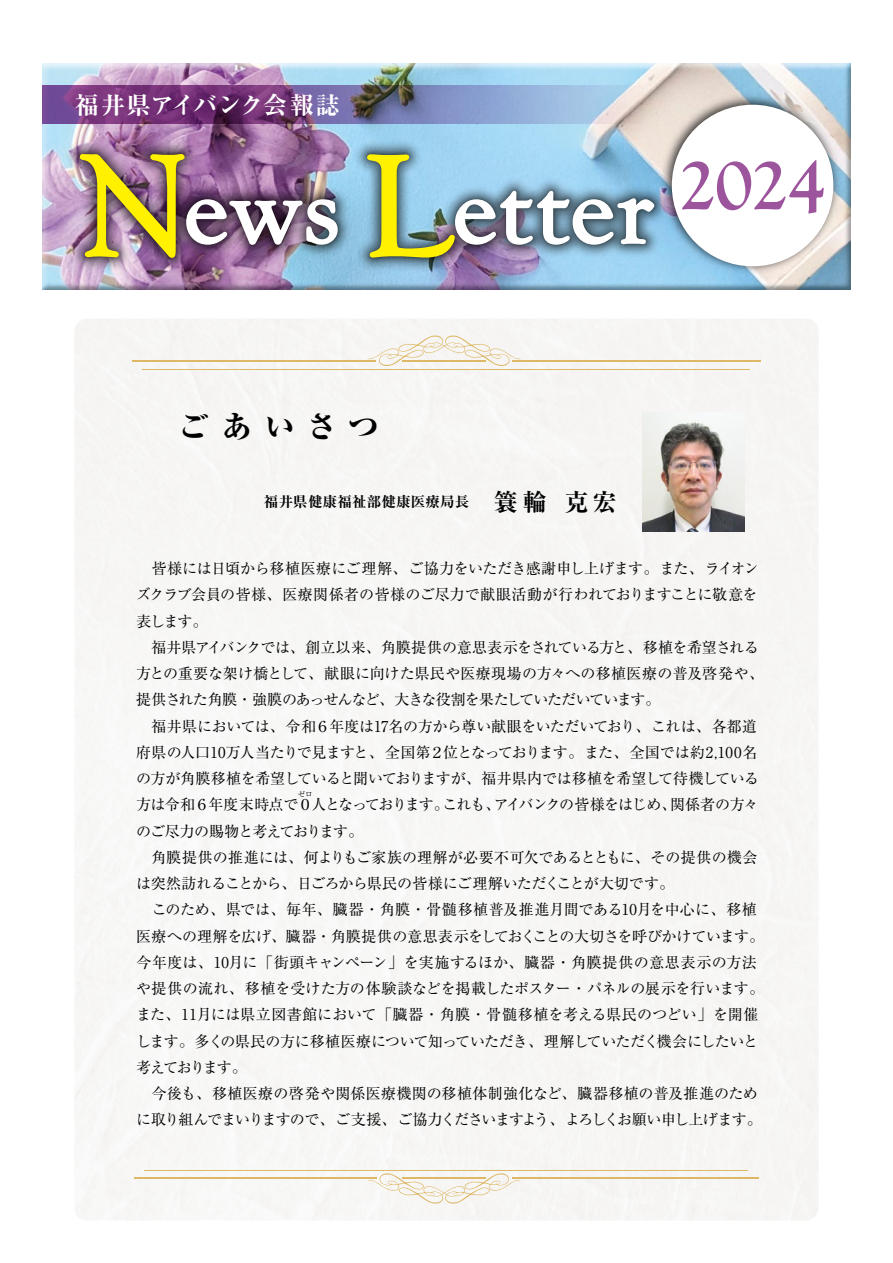
<style>
.page{position:relative;width:893px;height:1263px;background:#fff}
.page>*{position:absolute;margin:0;border:0;box-sizing:border-box;transform-origin:0 0}
.t1{font:100.35px "Goudy Old Style T";letter-spacing:.03em;color:#fff;scale:1.06 1}
.t2{font:800 30px "Ryumin Pro";letter-spacing:.415em;color:#000}
.t3{font:700 expanded 24px "Ryumin Pro";color:#fff}
.t4{font:15px/26.2px "Ryumin Pro";letter-spacing:-.02em;color:#000}
.t5{font:700 expanded 14.4px "Ryumin Pro";letter-spacing:.02em;color:#000}
.t6{font:7.5px "Ryumin Pro";color:#000}
.s1{font-size:148.05px;color:#fff100}
.s2{font-size:24px}
</style>
<div class="page">
<img style="left:42px;top:63px;width:808px;height:226px">
<div style="left:75px;top:319px;width:743px;height:901px;background:#f7f6f5"></div>
<hr style="left:132px;top:360px;width:244px;height:2px;background:#deb866">
<svg style="left:367px;top:335px;width:155px;height:31px"></svg>
<hr style="left:512px;top:360px;width:249px;height:2px;background:#deb866">
<hr style="left:444px;top:360px;width:42px;height:2px;background:#deb866">
<hr style="left:142px;top:369px;width:608px;height:1px;background:#deb866">
<hr style="left:135px;top:1177px;width:242px;height:2px;background:#deb866">
<svg style="left:368px;top:1173px;width:153px;height:31px"></svg>
<hr style="left:512px;top:1177px;width:246px;height:2px;background:#deb866">
<hr style="left:444px;top:1177px;width:42px;height:2px;background:#deb866">
<hr style="left:144px;top:1169px;width:604px;height:1px;background:#deb866">
<svg style="left:43px;top:86px;width:601px;height:38px;background:#806b9d"></svg>
<img style="left:62px;top:116px;width:610px;height:174px">
<img style="left:72px;top:123px;width:594px;height:167px">
<img style="left:78px;top:150px;width:261px;height:110px">
<img style="left:366px;top:153px;width:290px;height:106px">
<img style="left:657px;top:90px;width:187px;height:187px">
<div style="left:672px;top:105px;width:161px;height:161px;background:#fff;border-radius:50%"></div>
<img style="left:643px;top:412px;width:102px;height:119px">
<h3 class="t3" style="left:75px;top:86px;width:267px">福井県アイバンク会報誌</h3>
<h1 class="t1" style="left:81px;top:154px;width:705px"><span class="s1">N</span>ews <span class="s1">L</span>etter <sup>2024</sup></h1>
<h2 class="t2" style="left:178px;top:404px;width:202px">ごあいさつ</h2>
<p class="t5" style="left:264px;top:490px;width:354px">福井県健康福祉部健康医療局長 <span class="s2">簑輪 克宏</span></p>
<p class="t4" style="left:136px;top:554px;width:630px">　皆様には日頃から移植医療にご理解、ご協力をいただき感謝申し上げます。また、ライオンズクラブ会員の皆様、医療関係者の皆様のご尽力で献眼活動が行われておりますことに敬意を表します。<br>　福井県アイバンクでは、創立以来、角膜提供の意思表示をされている方と、移植を希望される方との重要な架け橋として、献眼に向けた県民や医療現場の方々への移植医療の普及啓発や、提供された角膜・強膜のあっせんなど、大きな役割を果たしていただいています。<br>　福井県においては、令和６年度は17名の方から尊い献眼をいただいており、これは、各都道府県の人口10万人当たりで見ますと、全国第２位となっております。また、全国では約2,100名の方が角膜移植を希望していると聞いておりますが、福井県内では移植を希望して待機している方は令和６年度末時点で０人となっております。これも、アイバンクの皆様をはじめ、関係者の方々</p>
<p class="t6" style="left:298px;top:788px;width:16px">ゼロ</p>
<p class="t4" style="left:136px;top:817px;width:630px">のご尽力の賜物と考えております。<br>　角膜提供の推進には、何よりもご家族の理解が必要不可欠であるとともに、その提供の機会は突然訪れることから、日ごろから県民の皆様にご理解いただくことが大切です。<br>　このため、県では、毎年、臓器・角膜・骨髄移植普及推進月間である10月を中心に、移植医療への理解を広げ、臓器・角膜提供の意思表示をしておくことの大切さを呼びかけています。今年度は、10月に「街頭キャンペーン」を実施するほか、臓器・角膜提供の意思表示の方法や提供の流れ、移植を受けた方の体験談などを掲載したポスター・パネルの展示を行います。また、11月には県立図書館において「臓器・角膜・骨髄移植を考える県民のつどい」を開催します。多くの県民の方に移植医療について知っていただき、理解していただく機会にしたいと考えております。<br>　今後も、移植医療の啓発や関係医療機関の移植体制強化など、臓器移植の普及推進のために取り組んでまいりますので、ご支援、ご協力くださいますよう、よろしくお願い申し上げます。</p>
</div>
